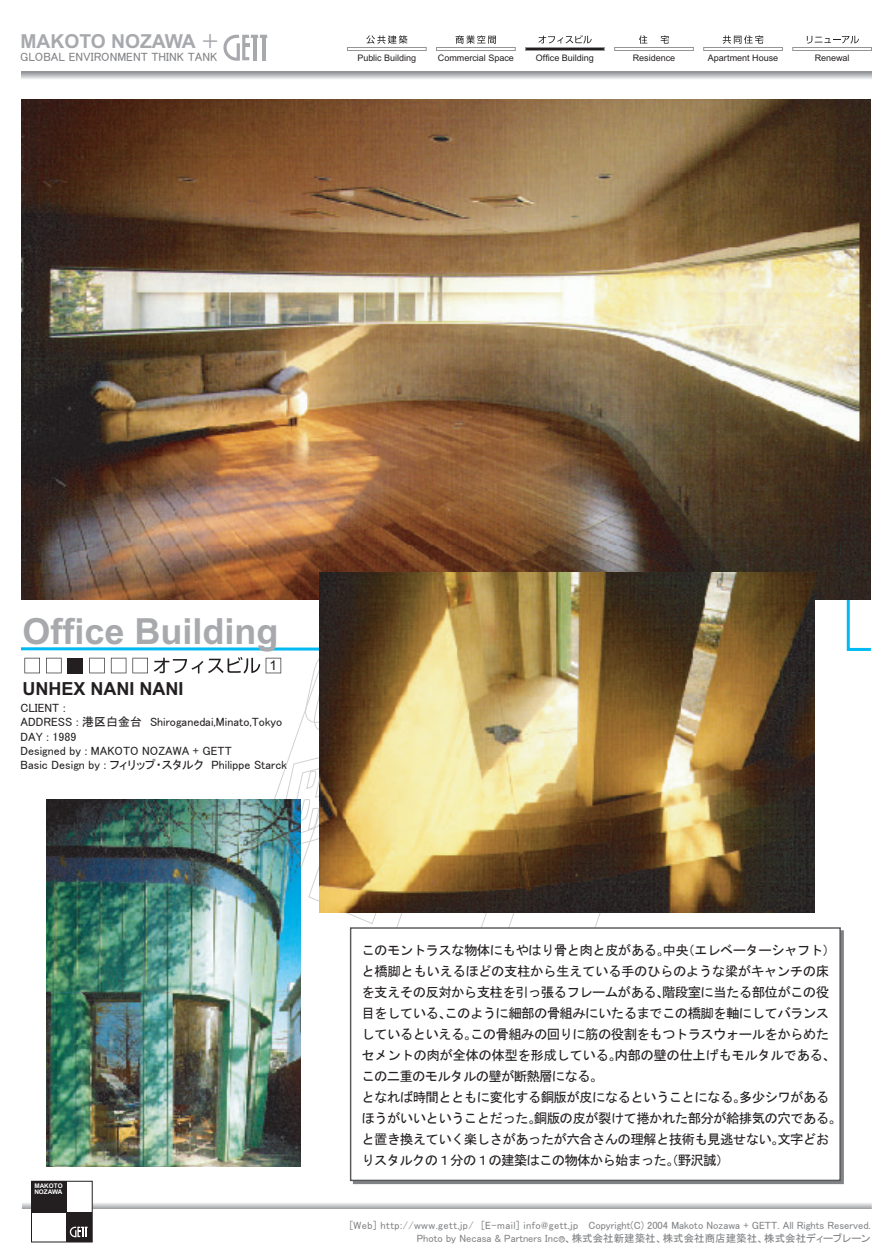
<style>
.page{position:relative;width:888px;height:1260px;background:#fff}
.page>*{position:absolute;margin:0;border:0;box-sizing:border-box;transform-origin:0 0}
.t1{font:700 36px "Helvetica";color:#a8a9ad}
.t2{font:700 19.35px "Arial";color:#a8a9ad}
.t3{font:700 18px "Arial";color:#231f20}
.t4{font:13.5px/21px "MS Gothic";letter-spacing:-.05em;color:#231f20}
.t5{font:13.5px "Arial";color:#231f20}
.t6{font:12px/14.2px "MSP Gothic";color:#231f20}
.t7{font:12px "MSP Gothic";color:#808285}
.t8{font:10.5px/12.8px "MSP Gothic";color:#808285;text-align:right}
.t9{font:9px "Helvetica";color:#231f20}
.t10{font:700 6.45px/6.4px "Arial";color:#fff}
.s1{font-family:"MS Gothic";font-weight:400}
.s2{font-size:7.5px}
.s3{font-size:6px}
</style>
<div class="page">
<svg style="left:229px;top:694px;width:189px;height:257px"></svg>
<div style="left:347px;top:47px;width:80px;height:4px;border:1px solid #939598"></div>
<div style="left:436px;top:47px;width:80px;height:4px;border:1px solid #939598"></div>
<svg style="left:525px;top:47px;width:80px;height:4px"></svg>
<div style="left:614px;top:47px;width:80px;height:4px;border:1px solid #939598"></div>
<div style="left:703px;top:47px;width:80px;height:4px;border:1px solid #939598"></div>
<div style="left:792px;top:47px;width:80px;height:4px;border:1px solid #939598"></div>
<svg style="left:366px;top:35px;width:41px;height:9px"></svg>
<svg style="left:456px;top:35px;width:40px;height:9px"></svg>
<svg style="left:538px;top:35px;width:54px;height:9px"></svg>
<svg style="left:639px;top:35px;width:8px;height:9px"></svg>
<svg style="left:661px;top:35px;width:8px;height:9px"></svg>
<svg style="left:723px;top:35px;width:40px;height:9px"></svg>
<svg style="left:807px;top:36px;width:52px;height:8px"></svg>
<svg style="left:22px;top:72px;width:850px;height:7px"></svg>
<svg style="left:22px;top:1202px;width:850px;height:7px"></svg>
<div style="left:31px;top:1181px;width:61px;height:61px;background:#fff;border:1px solid #231f20"></div>
<div style="left:67px;top:1212px;width:25px;height:30px;background:#231f20"></div>
<div style="left:32px;top:1181px;width:35px;height:31px;background:#231f20"></div>
<svg style="left:70px;top:1227px;width:18px;height:10px"></svg>
<svg style="left:223px;top:35px;width:44px;height:26px"></svg>
<svg style="left:21px;top:540px;width:850px;height:154px"></svg>
<svg style="left:24px;top:658px;width:16px;height:15px"></svg>
<svg style="left:46px;top:658px;width:16px;height:15px"></svg>
<div style="left:68px;top:658px;width:15px;height:15px;background:#231f20"></div>
<svg style="left:89px;top:658px;width:16px;height:15px"></svg>
<svg style="left:111px;top:658px;width:15px;height:15px"></svg>
<svg style="left:132px;top:658px;width:16px;height:15px"></svg>
<svg style="left:154px;top:657px;width:106px;height:17px"></svg>
<svg style="left:266px;top:658px;width:15px;height:15px"></svg>
<img style="left:22px;top:99px;width:849px;height:500px">
<img style="left:47px;top:800px;width:254px;height:367px">
<img style="left:319px;top:573px;width:495px;height:339px">
<div style="left:350px;top:927px;width:491px;height:254px;background:#fff;border:1px solid #57585a"></div>
<p class="t2" style="left:20px;top:30px;width:201px">MAKOTO NOZAWA <span class="s1">＋</span></p>
<p class="t7" style="left:20px;top:50px;width:199px">GLOBAL ENVIRONMENT THINK TANK</p>
<p class="t9" style="left:357px;top:52px;width:60px">Public Building</p>
<p class="t9" style="left:438px;top:52px;width:78px">Commercial Space</p>
<p class="t9" style="left:536px;top:52px;width:60px">Office Building</p>
<p class="t9" style="left:633px;top:52px;width:44px">Residence</p>
<p class="t9" style="left:708px;top:52px;width:72px">Apartment House</p>
<p class="t9" style="left:815px;top:52px;width:36px">Renewal</p>
<p class="t1" style="left:22px;top:611px;width:258px">Office Building</p>
<p class="t5" style="left:269px;top:658px;width:9px">1</p>
<p class="t6" style="left:20px;top:701px;width:268px">CLIENT :<br>ADDRESS : 港区白金台 Shiroganedai,Minato,Tokyo<br>DAY : 1989<br>Designed by : MAKOTO NOZAWA + GETT<br>Basic Design by : フィリップ・スタルク Philippe Starck</p>
<p class="t3" style="left:22px;top:678px;width:162px">UNHEX NANI NANI</p>
<p class="t10" style="left:34px;top:1182px;width:30px">MAKOTO<br>NOZAWA</p>
<p class="t4" style="left:361px;top:940px;width:482px">このモントラスな物体にもやはり骨と肉と皮がある。中央（エレベーターシャフト）と橋脚ともいえるほどの支柱から生えている手のひらのような梁がキャンチの床を支えその反対から支柱を引っ張るフレームがある、階段室に当たる部位がこの役目をしている、このように細部の骨組みにいたるまでこの橋脚を軸にしてバランスしているといえる。この骨組みの回りに筋の役割をもつトラスウォールをからめたセメントの肉が全体の体型を形成している。内部の壁の仕上げもモルタルである、この二重のモルタルの壁が断熱層になる。<br>となれば時間とともに変化する銅版が皮になるということになる。多少シワがあるほうがいいということだった。銅版の皮が裂けて捲かれた部分が給排気の穴である。と置き換えていく楽しさがあったが六合さんの理解と技術も見逃せない。文字どおりスタルクの１分の１の建築はこの物体から始まった（。野沢誠）</p>
<p class="t8" style="left:350px;top:1219px;width:523px">[Web] http://www.gett.jp/ [E-mail] info@gett.jp Copyright(C) 2004 Makoto Nozawa + GETT. All Rights Reserved.<br>Photo by Necasa &amp; Partners Inc<span class="s2">○</span><span class="s3">R</span>、株式会社新建築社、株式会社商店建築社、株式会社ディーブレーン</p>
</div>
